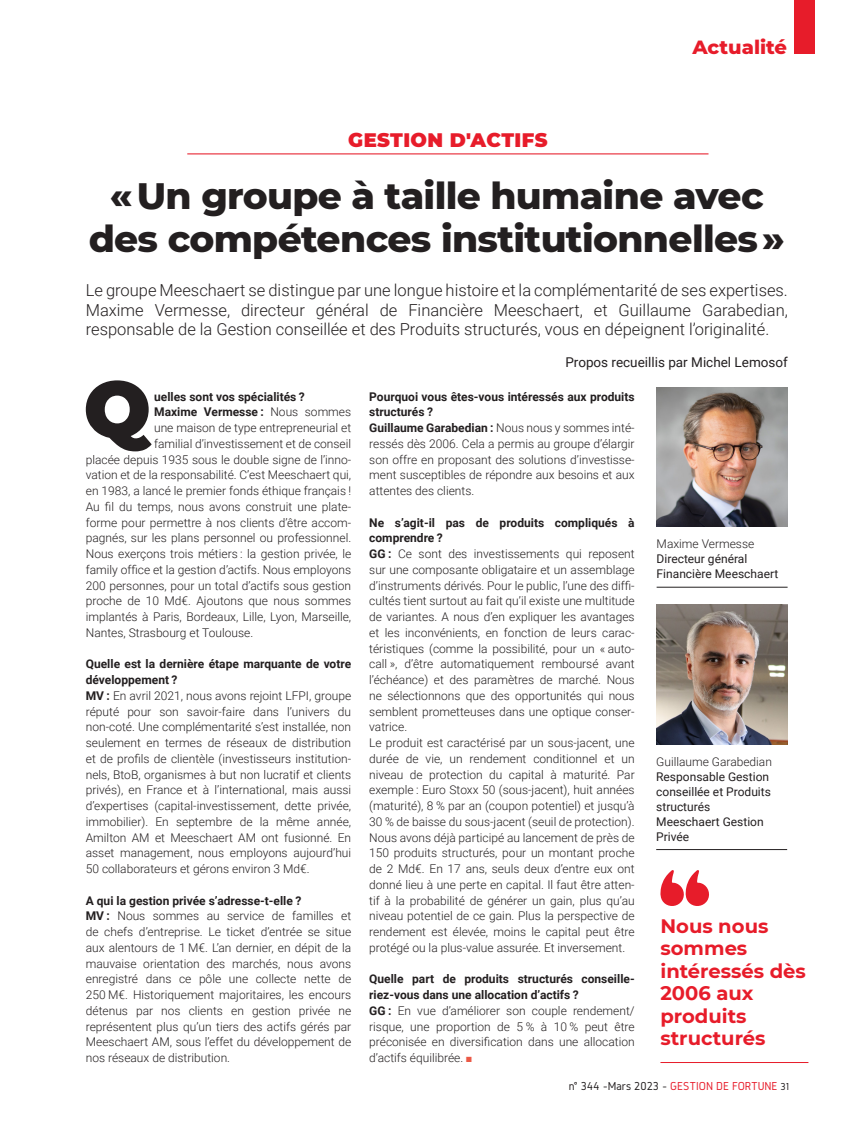
<style>
.page{position:relative;width:851px;height:1127px;background:#fff}
.page>*{position:absolute;margin:0;border:0;box-sizing:border-box;transform-origin:0 0}
.TEXTE_COURANT_BOLD{font:900 79.5px "Montserrat";color:#231f20}
.TITRE{font:800 37.5px/43.5px "Montserrat";letter-spacing:-.02em;color:#231f20;text-align:center}
.EXERGUE{font:700 19.5px/22.5px "Montserrat";color:#e71c2a}
.RUBRIQUE{font:900 19.5px "Montserrat";letter-spacing:.02em;color:#e71c2a}
.t1{font:800 19.5px "Montserrat";color:#e71c2a}
.CHAPO{font:300 16.5px/19.5px "Roboto";color:#231f20;text-align:justify}
.CHAPO-2{font:13.5px "Roboto";color:#231f20}
.TEXTE_COURANT{font:300 12px/15.8px "Roboto";color:#231f20;text-align:justify}
.TEXTE_COURANT-2{font:700 12px/15.8px "Roboto";color:#231f20}
.TITRE_INTERVIEW{font:12px/15px "Roboto";color:#231f20}
.t2{font:12px "Gidole";color:#e71c2a}
.TEXTE_COURANT_BOLD-2{font:700 12px "Roboto";color:#231f20}
.s1{font-weight:300}
.s2{font-weight:700}
.s3{color:#eb5946}
.s4{color:#231f20}
.s5{font-size:10.5px;color:#231f20}
</style>
<div class="page">
<div style="left:793px;top:0;width:21px;height:54px;background:#e71c2a"></div>
<hr style="left:660px;top:1062px;width:148px;height:1px;background:#e71c2a">
<svg style="left:660px;top:870px;width:49px;height:36px"></svg>
<hr style="left:187px;top:153px;width:521px;height:1px;background:#e71c2a">
<img style="left:656px;top:605px;width:131px;height:139px">
<hr style="left:656px;top:849px;width:131px;height:1px;background:#231f20">
<img style="left:656px;top:387px;width:131px;height:140px">
<hr style="left:656px;top:587px;width:131px;height:1px;background:#231f20">
<p class="RUBRIQUE" style="left:348px;top:125px;width:201px">GESTION D'ACTIFS</p>
<h3 class="t1" style="left:692px;top:33px;width:96px">Actualité</h3>
<p class="TITRE" style="left:89px;top:171px;width:697px">« Un groupe à taille humaine avec des compétences institutionnelles »</p>
<p class="CHAPO" style="left:86px;top:280px;width:703px">Le groupe Meeschaert se distingue par une longue histoire et la complémentarité de ses expertises.<br>Maxime Vermesse, directeur général de Financière Meeschaert, et Guillaume Garabedian, responsable de la Gestion conseillée et des Produits structurés, vous en dépeignent l’originalité.</p>
<p class="CHAPO-2" style="left:565px;top:353px;width:224px">Propos recueillis par Michel Lemosof</p>
<p class="TEXTE_COURANT_BOLD" style="left:83px;top:349px;width:69px">Q</p>
<p class="TEXTE_COURANT_BOLD-2" style="left:154px;top:388px;width:152px">uelles sont vos spécialités ?</p>
<p class="TEXTE_COURANT-2" style="left:154px;top:404px;width:198px">Maxime Vermesse : <span class="s1">Nous sommes</span></p>
<p class="TEXTE_COURANT" style="left:154px;top:419px;width:198px">une maison de type entrepreneurial et</p>
<p class="TEXTE_COURANT" style="left:154px;top:435px;width:198px">familial d’investissement et de conseil</p>
<p class="TEXTE_COURANT" style="left:86px;top:451px;width:267px">placée depuis 1935 sous le double signe de l’inno-</p>
<p class="TEXTE_COURANT" style="left:86px;top:467px;width:267px">vation et de la responsabilité. C’est Meeschaert qui,</p>
<p class="TEXTE_COURANT" style="left:86px;top:482px;width:267px">en 1983, a lancé le premier fonds éthique français !</p>
<p class="TEXTE_COURANT" style="left:86px;top:498px;width:267px">Au fil du temps, nous avons construit une plate-</p>
<p class="TEXTE_COURANT" style="left:86px;top:514px;width:267px">forme pour permettre à nos clients d’être accom-</p>
<p class="TEXTE_COURANT" style="left:86px;top:530px;width:267px">pagnés, sur les plans personnel ou professionnel.</p>
<p class="TEXTE_COURANT" style="left:86px;top:545px;width:267px">Nous exerçons trois métiers : la gestion privée, le</p>
<p class="TEXTE_COURANT" style="left:86px;top:561px;width:267px">family office et la gestion d’actifs. Nous employons</p>
<p class="TEXTE_COURANT" style="left:86px;top:577px;width:267px">200 personnes, pour un total d’actifs sous gestion</p>
<p class="TEXTE_COURANT" style="left:86px;top:593px;width:267px">proche de 10 Md€. Ajoutons que nous sommes</p>
<p class="TEXTE_COURANT" style="left:86px;top:608px;width:267px">implantés à Paris, Bordeaux, Lille, Lyon, Marseille,</p>
<p class="TEXTE_COURANT" style="left:86px;top:624px;width:169px">Nantes, Strasbourg et Toulouse.</p>
<p class="TEXTE_COURANT-2" style="left:86px;top:656px;width:267px">Quelle est la dernière étape marquante de votre développement ?</p>
<p class="TEXTE_COURANT" style="left:86px;top:687px;width:267px"><span class="s2">MV :</span> En avril 2021, nous avons rejoint LFPI, groupe réputé pour son savoir-faire dans l’univers du non-coté. Une complémentarité s’est installée, non seulement en termes de réseaux de distribution et de profils de clientèle (investisseurs institution&shy;nels, BtoB, organismes à but non lucratif et clients privés), en France et à l’international, mais aussi d’expertises (capital-investissement, dette privée, immobilier). En septembre de la même année, Amilton AM et Meeschaert AM ont fusionné. En asset management, nous employons aujourd’hui 50 collaborateurs et gérons environ 3 Md€.</p>
<p class="TEXTE_COURANT-2" style="left:86px;top:892px;width:217px">A qui la gestion privée s’adresse-t-elle ?</p>
<p class="TEXTE_COURANT" style="left:86px;top:908px;width:267px"><span class="s2">MV :</span> Nous sommes au service de familles et de chefs d’entreprise. Le ticket d’entrée se situe aux alentours de 1 M€. L’an dernier, en dépit de la mauvaise orientation des marchés, nous avons enregistré dans ce pôle une collecte nette de 250 M€. Historiquement majoritaires, les encours détenus par nos clients en gestion privée ne représentent plus qu’un tiers des actifs gérés par Meeschaert AM, sous l’effet du développement de nos réseaux de distribution.</p>
<p class="TEXTE_COURANT-2" style="left:369px;top:388px;width:267px">Pourquoi vous êtes-vous intéressés aux produits structurés ?</p>
<p class="TEXTE_COURANT" style="left:369px;top:419px;width:267px"><span class="s2">Guillaume Garabedian :</span> Nous nous y sommes inté&shy;ressés dès 2006. Cela a permis au groupe d’élargir son offre en proposant des solutions d’investisse&shy;ment susceptibles de répondre aux besoins et aux attentes des clients.</p>
<p class="TEXTE_COURANT-2" style="left:369px;top:514px;width:267px">Ne s’agit-il pas de produits compliqués à comprendre ?</p>
<p class="TEXTE_COURANT" style="left:369px;top:545px;width:267px"><span class="s2">GG :</span> Ce sont des investissements qui reposent sur une composante obligataire et un assemblage d’instruments dérivés. Pour le public, l’une des diffi&shy;cultés tient surtout au fait qu’il existe une multitude de variantes. A nous d’en expliquer les avantages et les inconvénients, en fonction de leurs carac&shy;téristiques (comme la possibilité, pour un « auto&shy;call », d’être automatiquement remboursé avant l’échéance) et des paramètres de marché. Nous ne sélectionnons que des opportunités qui nous semblent prometteuses dans une optique conser&shy;vatrice.</p>
<p class="TEXTE_COURANT" style="left:369px;top:734px;width:267px">Le produit est caractérisé par un sous-jacent, une durée de vie, un rendement conditionnel et un niveau de protection du capital à maturité. Par exemple : Euro Stoxx 50 (sous-jacent), huit années (maturité), 8 % par an (coupon potentiel) et jusqu’à 30 % de baisse du sous-jacent (seuil de protection).<br>Nous avons déjà participé au lancement de près de 150 produits structurés, pour un montant proche de 2 Md€. En 17 ans, seuls deux d’entre eux ont donné lieu à une perte en capital. Il faut être atten&shy;tif à la probabilité de générer un gain, plus qu’au niveau potentiel de ce gain. Plus la perspective de rendement est élevée, moins le capital peut être protégé ou la plus-value assurée. Et inversement.</p>
<p class="TEXTE_COURANT-2" style="left:369px;top:971px;width:267px">Quelle part de produits structurés conseille&shy;riez-vous dans une allocation d’actifs ?</p>
<p class="TEXTE_COURANT" style="left:369px;top:1002px;width:267px"><span class="s2">GG :</span> En vue d’améliorer son couple rendement/ risque, une proportion de 5 % à 10 % peut être préconisée en diversification dans une allocation d’actifs équilibrée. <span class="s3">■</span></p>
<p class="TITRE_INTERVIEW" style="left:656px;top:536px;width:123px"><span class="s1">Maxime Vermesse<br></span>Directeur général<br>Financière Meeschaert</p>
<p class="TITRE_INTERVIEW" style="left:656px;top:753px;width:117px"><span class="s1">Guillaume Garabedian<br></span>Responsable Gestion conseillée et Produits structurés<br>Meeschaert Gestion<br>Privée</p>
<p class="EXERGUE" style="left:660px;top:913px;width:147px">Nous nous sommes intéressés dès<br>2006 aux produits structurés</p>
<p class="t2" style="left:568px;top:1080px;width:222px"><span class="s4">n° 344 –Mars 2023 –</span> GESTION DE FORTUNE <span class="s5">31</span></p>
</div>
